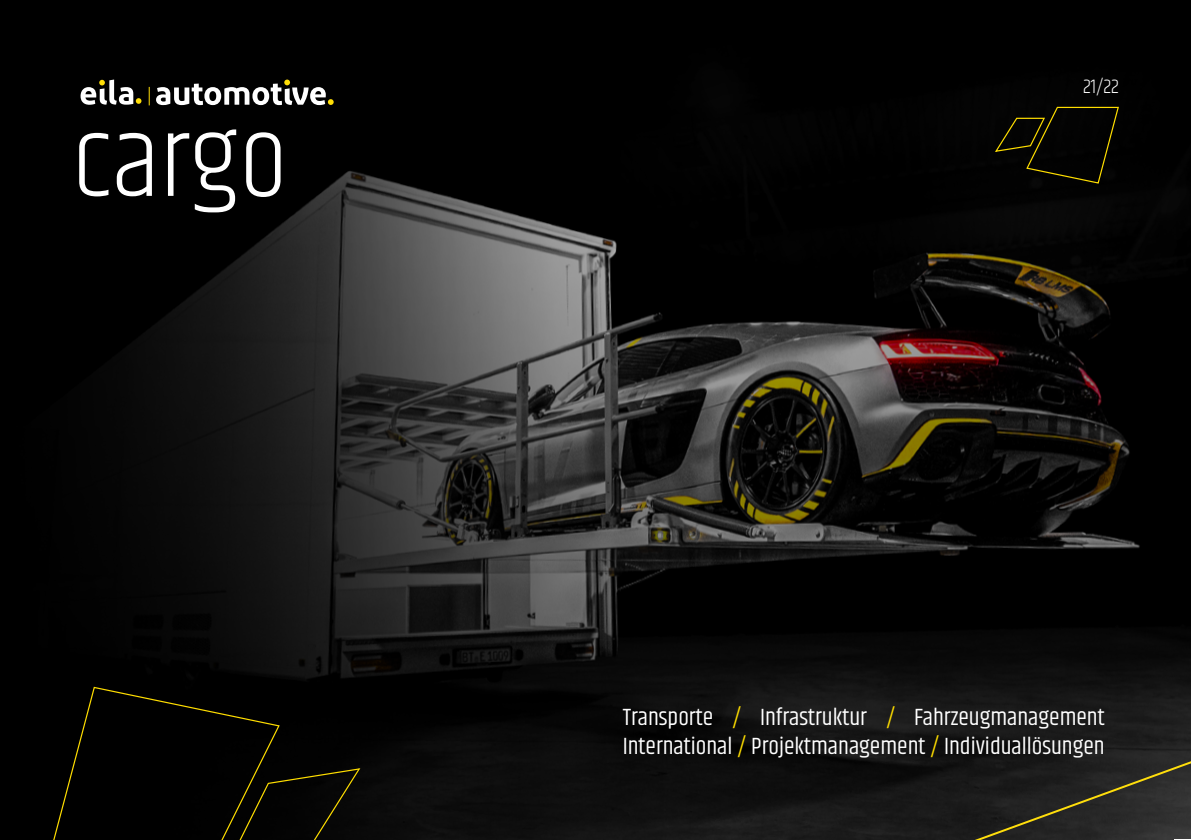
<style>
.page{position:relative;width:1191px;height:840px;background:#fff}
.page>*{position:absolute;margin:0;border:0;box-sizing:border-box;transform-origin:0 0}
.t1{font:300 110.8px "Khand";color:#fff}
.t2{font:24px/28.8px "Khand";color:#fff}
.t3{font:300 20px "Khand";color:#fff}
.s1{color:#ffde00}
</style>
<div class="page">
<img style="left:0;top:0;width:1191px;height:839px">
<svg style="left:156px;top:79px;width:178px;height:26px"></svg>
<svg style="left:81px;top:79px;width:60px;height:26px"></svg>
<svg style="left:149px;top:87px;width:1px;height:18px"></svg>
<svg style="left:993px;top:106px;width:126px;height:78px"></svg>
<div style="left:41px;top:685px;width:320px;height:154px;background:#000"></div>
<svg style="left:889px;top:696px;width:302px;height:143px"></svg>
<h1 class="t1" style="left:72px;top:94px;width:217px">cargo</h1>
<p class="t3" style="left:1083px;top:75px;width:37px">21/22</p>
<p class="t2" style="left:622px;top:703px;width:483px">Transporte <span class="s1">/</span> Infrastruktur <span class="s1">/</span> Fahrzeugmanagement<br>International <span class="s1">/</span> Projektmanagement <span class="s1">/</span> Individuallösungen</p>
</div>
